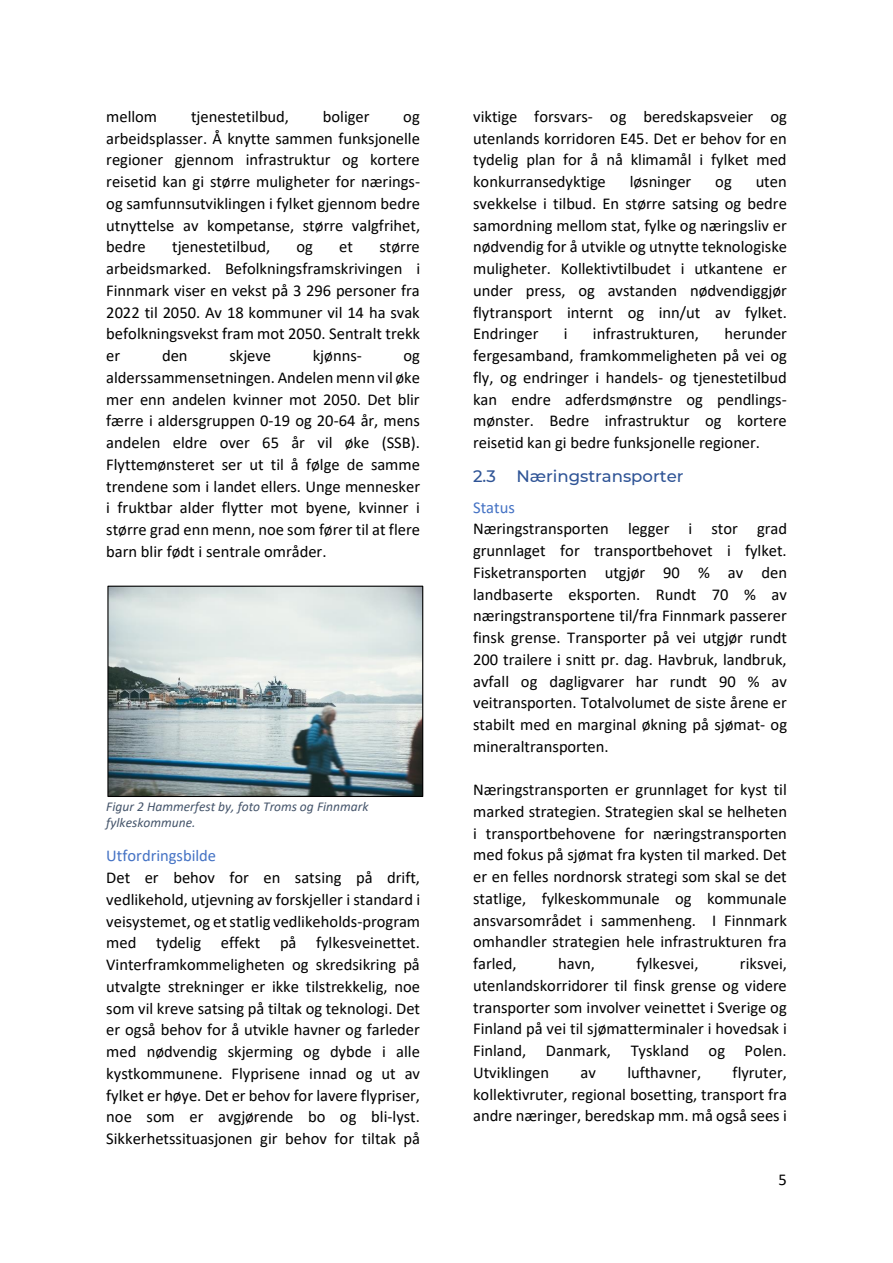
<style>
.page{position:relative;width:893px;height:1263px;background:#fff}
.page>*{position:absolute;margin:0;border:0;box-sizing:border-box;transform-origin:0 0}
.t1{font:16.5px/21.8px "Calibri";color:#000;text-align:justify}
.t2{font:16.5px "Calibri";color:#4472c4}
.t3{font:500 16.5px "Montserrat";color:#2f5496}
.t4{font:italic 13.5px/16.5px "Calibri";color:#44546a}
</style>
<div class="page">
<img style="left:109px;top:588px;width:312px;height:207px">
<div style="left:107px;top:586px;width:316px;height:211px;border:1px solid #000"></div>
<p class="t1" style="left:106px;top:107px;width:52px">mellom</p>
<p class="t1" style="left:191px;top:107px;width:99px">tjenestetilbud,</p>
<p class="t1" style="left:323px;top:107px;width:48px">boliger</p>
<p class="t1" style="left:106px;top:107px;width:315px;text-indent:297px">og arbeidsplasser. Å knytte sammen funksjonelle regioner gjennom infrastruktur og kortere reisetid kan gi større muligheter for nærings&shy;og samfunnsutviklingen i fylket gjennom bedre utnyttelse av kompetanse, større valgfrihet, bedre</p>
<p class="t1" style="left:172px;top:237px;width:99px">tjenestetilbud,</p>
<p class="t1" style="left:296px;top:237px;width:18px">og</p>
<p class="t1" style="left:339px;top:237px;width:15px">et</p>
<p class="t1" style="left:106px;top:237px;width:315px;text-indent:273px">større arbeidsmarked. Befolkningsframskrivingen i Finnmark viser en vekst på 3 296 personer fra 2022 til 2050. Av 18 kommuner vil 14 ha svak befolkningsvekst fram mot 2050. Sentralt trekk er</p>
<p class="t1" style="left:162px;top:346px;width:27px">den</p>
<p class="t1" style="left:229px;top:346px;width:43px">skjeve</p>
<p class="t1" style="left:313px;top:346px;width:51px">kjønns-</p>
<p class="t1" style="left:106px;top:346px;width:315px;text-indent:297px">og alderssammensetningen. Andelen menn vil øke mer enn andelen kvinner mot 2050. Det blir færre i aldersgruppen 0-19 og 20-64 år, mens andelen eldre over 65 år vil øke (SSB).<br>Flyttemønsteret ser ut til å følge de samme trendene som i landet ellers. Unge mennesker i fruktbar alder flytter mot byene, kvinner i større grad enn menn, noe som fører til at flere barn blir født i sentrale områder.</p>
<p class="t4" style="left:106px;top:799px;width:264px">Figur 2 Hammerfest by, foto Troms og Finnmark fylkeskommune.</p>
<p class="t2" style="left:106px;top:849px;width:111px">Utfordringsbilde</p>
<p class="t1" style="left:106px;top:868px;width:315px">Det er behov for en satsing på drift, vedlikehold, utjevning av forskjeller i standard i veisystemet, og et statlig vedlikeholds-program med tydelig effekt på fylkesveinettet.<br>Vinterframkommeligheten og skredsikring på utvalgte strekninger er ikke tilstrekkelig, noe som vil kreve satsing på tiltak og teknologi. Det er også behov for å utvikle havner og farleder med nødvendig skjerming og dybde i alle kystkommunene. Flyprisene innad og ut av fylket er høye. Det er behov for lavere flypriser, noe som er avgjørende bo og bli-lyst.<br>Sikkerhetssituasjonen gir behov for tiltak på</p>
<p class="t1" style="left:473px;top:107px;width:315px">viktige forsvars- og beredskapsveier og utenlands korridoren E45. Det er behov for en tydelig plan for å nå klimamål i fylket med konkurransedyktige</p>
<p class="t1" style="left:630px;top:172px;width:63px">løsninger</p>
<p class="t1" style="left:715px;top:172px;width:18px">og</p>
<p class="t1" style="left:473px;top:172px;width:315px;text-indent:283px">uten svekkelse i tilbud. En større satsing og bedre samordning mellom stat, fylke og næringsliv er nødvendig for å utvikle og utnytte teknologiske muligheter. Kollektivtilbudet i utkantene er under press, og avstanden nødvendiggjør flytransport internt og inn/ut av fylket.<br>Endringer</p>
<p class="t1" style="left:564px;top:324px;width:5px">i</p>
<p class="t1" style="left:593px;top:324px;width:108px">infrastrukturen,</p>
<p class="t1" style="left:473px;top:324px;width:315px;text-indent:251px">herunder fergesamband, framkommeligheten på vei og fly, og endringer i handels- og tjenestetilbud kan endre adferdsmønstre og pendlings&shy;mønster. Bedre infrastruktur og kortere reisetid kan gi bedre funksjonelle regioner.</p>
<h2 class="t3" style="left:473px;top:466px;width:212px">2.3 Næringstransporter</h2>
<p class="t2" style="left:473px;top:500px;width:43px">Status</p>
<p class="t1" style="left:473px;top:519px;width:316px">Næringstransporten legger i stor grad grunnlaget for transportbehovet i fylket.<br>Fisketransporten utgjør 90 % av den landbaserte eksporten. Rundt 70 % av næringstransportene til/fra Finnmark passerer finsk grense. Transporter på vei utgjør rundt 200 trailere i snitt pr. dag. Havbruk, landbruk, avfall og dagligvarer har rundt 90 % av veitransporten. Totalvolumet de siste årene er stabilt med en marginal økning på sjømat- og mineraltransporten.</p>
<p class="t1" style="left:473px;top:780px;width:315px">Næringstransporten er grunnlaget for kyst til marked strategien. Strategien skal se helheten i transportbehovene for næringstransporten med fokus på sjømat fra kysten til marked. Det er en felles nordnorsk strategi som skal se det statlige, fylkeskommunale og kommunale ansvarsområdet i sammenheng. I Finnmark omhandler strategien hele infrastrukturen fra farled,</p>
<p class="t1" style="left:558px;top:954px;width:38px">havn,</p>
<p class="t1" style="left:636px;top:954px;width:64px">fylkesvei,</p>
<p class="t1" style="left:473px;top:954px;width:315px;text-indent:267px">riksvei, utenlandskorridorer til finsk grense og videre transporter som involver veinettet i Sverige og Finland på vei til sjømatterminaler i hovedsak i Finland, Danmark, Tyskland og Polen.<br>Utviklingen</p>
<p class="t1" style="left:473px;top:1063px;width:315px;text-indent:260px">flyruter, kollektivruter, regional bosetting, transport fra andre næringer, beredskap mm. må også sees i</p>
<p class="t1" style="left:581px;top:1063px;width:17px">av</p>
<p class="t1" style="left:627px;top:1063px;width:75px">lufthavner,</p>
<p class="t1" style="left:778px;top:1170px;width:10px">5</p>
</div>
